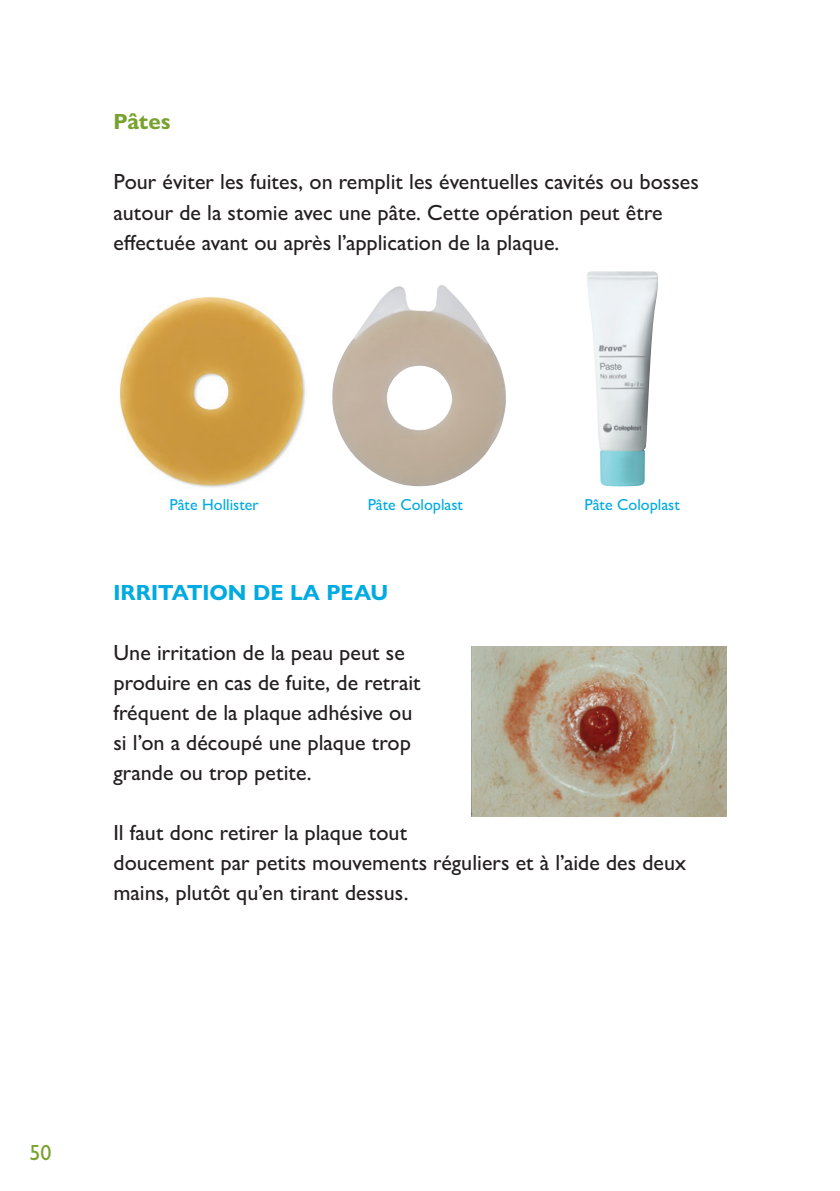
<style>
.page{position:relative;width:840px;height:1191px;background:#fff}
.page>*{position:absolute;margin:0;border:0;box-sizing:border-box;transform-origin:0 0}
.t1{font:500 22px/30px "Gill Sans Nova";color:#231f20}
.t2{font:700 22px "Gill Sans Nova";color:#00abe1}
.t3{font:700 22px "Gill Sans Nova";color:#78a22d}
.t4{font:500 22px "Gill Sans Nova";color:#78a22d}
.t5{font:500 16px "Gill Sans Nova";color:#00abe1}
</style>
<div class="page">
<img style="left:119px;top:297px;width:187px;height:191px">
<img style="left:587px;top:271px;width:70px;height:215px">
<img style="left:332px;top:285px;width:174px;height:201px">
<img style="left:471px;top:646px;width:255px;height:170px">
<p class="t3" style="left:113px;top:108px;width:59px">Pâtes</p>
<p class="t1" style="left:113px;top:167px;width:586px">Pour éviter les fuites, on remplit les éventuelles cavités ou bosses autour de la stomie avec une pâte. Cette opération peut être effectuée avant ou après l’application de la plaque.</p>
<p class="t5" style="left:169px;top:494px;width:91px">Pâte Hollister</p>
<p class="t5" style="left:367px;top:494px;width:97px">Pâte Coloplast</p>
<p class="t5" style="left:584px;top:494px;width:97px">Pâte Coloplast</p>
<p class="t2" style="left:113px;top:578px;width:276px">IRRITATION DE LA PEAU</p>
<p class="t1" style="left:113px;top:637px;width:309px">Une irritation de la peau peut se produire en cas de fuite, de retrait fréquent de la plaque adhésive ou si l’on a découpé une plaque trop grande ou trop petite.</p>
<p class="t1" style="left:113px;top:817px;width:574px">Il faut donc retirer la plaque tout<br>doucement par petits mouvements réguliers et à l’aide des deux mains, plutôt qu’en tirant dessus.</p>
<p class="t4" style="left:29px;top:1138px;width:23px">50</p>
</div>
